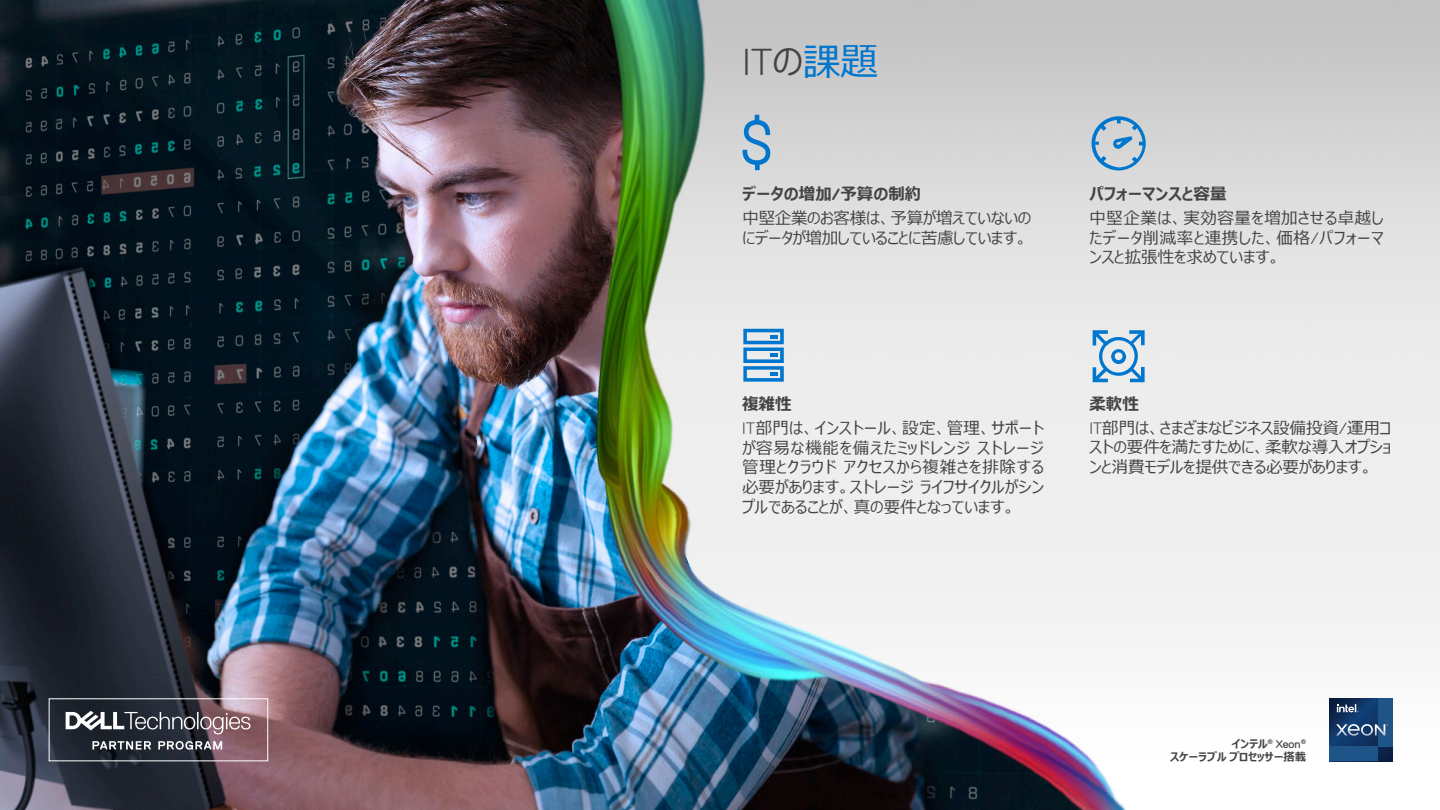
<style>
.page{position:relative;width:1440px;height:810px;background:#fff}
.page>*{position:absolute;margin:0;border:0;box-sizing:border-box;transform-origin:0 0}
.t1{font:300 37.5px "Dell Replica";color:#444}
.Body_Copy{font:16.5px/19.8px "Meiryo UI";color:#444;text-align:justify}
.Body_Copy-2{font:16.5px/19.8px "Meiryo UI";letter-spacing:-.02em;color:#444}
.Body_Sub_heading{font:700 16.5px "Meiryo UI";color:#444}
.t2{font:700 11.25px/13.5px "Meiryo UI";color:#444;text-align:right}
.s1{font-family:"Meiryo UI";font-weight:400}
.s2{font-family:"Meiryo UI";font-weight:400;color:#0076ce}
.s3{font-family:"Dell Replica"}
.s4{font-family:"Dell Replica";font-weight:300}
.s5{font-family:"Dell Replica";font-weight:400}
</style>
<div class="page">
<img style="left:1392px;top:0;width:48px;height:762px">
<img style="left:0;top:0;width:511px;height:810px">
<img style="left:511px;top:0;width:881px;height:810px">
<div style="left:49px;top:698px;width:219px;height:63px;border:1px solid #fff"></div>
<svg style="left:92px;top:741px;width:59px;height:9px"></svg>
<svg style="left:158px;top:741px;width:64px;height:9px"></svg>
<svg style="left:66px;top:711px;width:184px;height:23px;background:#6b666d"></svg>
<svg style="left:1330px;top:699px;width:62px;height:62px;background:#0f3361"></svg>
<div style="left:1378px;top:699px;width:14px;height:48px;background:#1f5488"></div>
<div style="left:1330px;top:747px;width:48px;height:14px;background:#1f5488"></div>
<svg style="left:1337px;top:704px;width:22px;height:8px"></svg>
<svg style="left:1336px;top:724px;width:52px;height:12px"></svg>
<svg style="left:743px;top:115px;width:27px;height:55px"></svg>
<svg style="left:743px;top:329px;width:41px;height:53px;background:#71aedc"></svg>
<svg style="left:1093px;top:330px;width:52px;height:52px;background:#93bfe0"></svg>
<svg style="left:1092px;top:116px;width:54px;height:54px;background:#9dbcd3"></svg>
<p class="t1" style="left:742px;top:41px;width:137px">IT<span class="s1">の</span><span class="s2">課題</span></p>
<p class="Body_Sub_heading" style="left:742px;top:183px;width:180px">データの増加<span class="s3">/</span>予算の制約</p>
<p class="Body_Copy-2" style="left:742px;top:209px;width:290px">中堅企業のお客様は、予算が増えていないのにデータが増加していることに苦慮しています。</p>
<p class="Body_Sub_heading" style="left:1089px;top:183px;width:139px">パフォーマンスと容量</p>
<p class="Body_Copy" style="left:1089px;top:209px;width:296px">中堅企業は、実効容量を増加させる卓越したデータ削減率と連携した、価格<span class="s4">/</span>パフォーマンスと拡張性を求めています。</p>
<p class="Body_Sub_heading" style="left:742px;top:393px;width:51px">複雑性</p>
<p class="Body_Copy" style="left:742px;top:419px;width:303px"><span class="s4">IT</span>部門は、インストール、設定、管理、サポートが容易な機能を備えたミッドレンジストレージ管理とクラウドアクセスから複雑さを排除する必要があります。ストレージライフサイクルがシンプルであることが、真の要件となっています。</p>
<p class="Body_Sub_heading" style="left:1089px;top:393px;width:51px">柔軟性</p>
<p class="Body_Copy" style="left:1089px;top:419px;width:303px"><span class="s4">IT</span>部門は、さまざまなビジネス設備投資<span class="s4">/</span>運用コストの要件を満たすために、柔軟な導入オプションと消費モデルを提供できる必要があります。</p>
<p class="t2" style="left:1170px;top:737px;width:138px">インテル<sup>®</sup> <span class="s5">Xeon</span><sup>®<br></sup>スケーラブルプロセッサー搭載</p>
</div>
